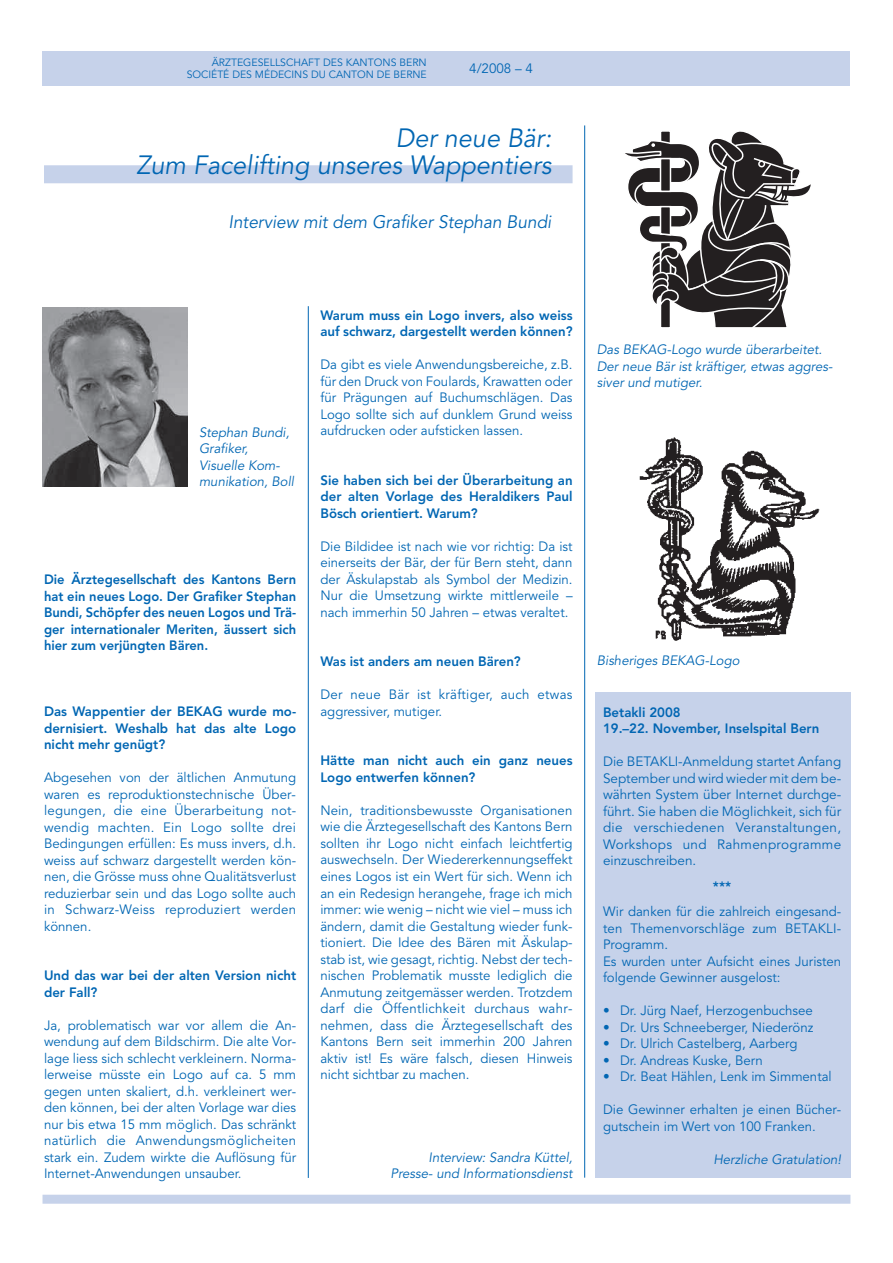
<style>
.page{position:relative;width:893px;height:1263px;background:#fff}
.page>*{position:absolute;margin:0;border:0;box-sizing:border-box;transform-origin:0 0}
.t1{font:italic 26.25px/27px "Avenir";color:#0166b3;text-align:right;scale:.96 1}
.t2{font:italic 18px "Avenir";color:#0166b3;scale:.96 1}
.t3{font:13.5px/16.5px "Avenir";color:#0166b3;text-align:justify}
.t4{font:800 13.5px/16.5px "Avenir";color:#0166b3}
.t5{font:italic 13.5px/16.5px "Avenir";color:#0166b3}
.t6{font:800 13.5px/16.5px "Avenir";color:#0166b3;text-align:justify;scale:.96 1}
.t7{font:13.5px/16.5px "Avenir";letter-spacing:.02em;color:#0166b3}
.t8{font:10.5px/12px "Avenir";color:#0166b3;text-align:right}
</style>
<div class="page">
<div style="left:43px;top:1195px;width:807px;height:9px;background:#c6d2ea"></div>
<div style="left:43px;top:51px;width:807px;height:34px;background:#c6d2ea"></div>
<hr style="left:308px;top:306px;width:1px;height:872px;background:#0166b3">
<hr style="left:584px;top:125px;width:1px;height:1053px;background:#0166b3">
<div style="left:44px;top:165px;width:529px;height:18px;background:#c6d2ea"></div>
<img style="left:43px;top:308px;width:144px;height:178px">
<svg style="left:625px;top:131px;width:186px;height:197px"></svg>
<img style="left:639px;top:437px;width:181px;height:204px">
<div style="left:595px;top:692px;width:255px;height:486px;background:#c6d2ea"></div>
<p class="t8" style="left:187px;top:57px;width:242px">ÄRZTEGESELLSCHAFT DES KANTONS BERN<br>SOCIÉTÉ DES MÉDECINS DU CANTON DE BERNE</p>
<p class="t3" style="left:469px;top:61px;width:65px">4/2008 – 4</p>
<h1 class="t1" style="left:137px;top:126px;width:434px">Der neue Bär:<br>Zum Facelifting unseres Wappentiers</h1>
<h2 class="t2" style="left:228px;top:214px;width:338px">Interview mit dem Grafiker Stephan Bundi</h2>
<p class="t5" style="left:199px;top:425px;width:97px">Stephan Bundi,<br>Grafiker,<br>Visuelle Kom&shy;munikation, Boll</p>
<p class="t6" style="left:44px;top:572px;width:264px">Die Ärztegesellschaft des Kantons Bern hat ein neues Logo. Der Grafiker Stephan Bundi, Schöpfer des neuen Logos und Trä&shy;ger internationaler Meriten, äussert sich hier zum verjüngten Bären.</p>
<p class="t4" style="left:44px;top:704px;width:254px;text-align:justify">Das Wappentier der BEKAG wurde mo&shy;dernisiert. Weshalb hat das alte Logo nicht mehr genügt?</p>
<p class="t3" style="left:44px;top:770px;width:254px">Abgesehen von der ältlichen Anmutung waren es reproduktionstechnische Über&shy;legungen, die eine Überarbeitung not&shy;wendig machten. Ein Logo sollte drei Bedingungen erfüllen: Es muss invers, d.h. weiss auf schwarz dargestellt werden kön&shy;nen, die Grösse muss ohne Qualitätsverlust reduzierbar sein und das Logo sollte auch in Schwarz-Weiss reproduziert werden können.</p>
<p class="t4" style="left:44px;top:968px;width:254px">Und das war bei der alten Version nicht der Fall?</p>
<p class="t3" style="left:44px;top:1018px;width:254px">Ja, problematisch war vor allem die An&shy;wendung auf dem Bildschirm. Die alte Vor&shy;lage liess sich schlecht verkleinern. Norma&shy;lerweise müsste ein Logo auf ca. 5 mm gegen unten skaliert, d.h. verkleinert wer&shy;den können, bei der alten Vorlage war dies nur bis etwa 15 mm möglich. Das schränkt natürlich die Anwendungsmöglicheiten stark ein. Zudem wirkte die Auflösung für Internet-Anwendungen unsauber.</p>
<p class="t4" style="left:320px;top:308px;width:254px">Warum muss ein Logo invers, also weiss auf schwarz, dargestellt werden können?</p>
<p class="t3" style="left:320px;top:358px;width:254px">Da gibt es viele Anwendungsbereiche, z.B. für den Druck von Foulards, Krawatten oder für Prägungen auf Buchumschlägen. Das Logo sollte sich auf dunklem Grund weiss aufdrucken oder aufsticken lassen.</p>
<p class="t4" style="left:320px;top:473px;width:254px;text-align:justify">Sie haben sich bei der Überarbeitung an der alten Vorlage des Heraldikers Paul Bösch orientiert. Warum?</p>
<p class="t3" style="left:320px;top:539px;width:254px">Die Bildidee ist nach wie vor richtig: Da ist einerseits der Bär, der für Bern steht, dann der Äskulapstab als Symbol der Medizin.<br>Nur die Umsetzung wirkte mittlerweile – nach immerhin 50 Jahren – etwas veraltet.</p>
<p class="t4" style="left:320px;top:655px;width:202px">Was ist anders am neuen Bären?</p>
<p class="t7" style="left:320px;top:688px;width:254px">Der neue Bär ist kräftiger, auch etwas aggressiver, mutiger.</p>
<p class="t4" style="left:320px;top:754px;width:254px">Hätte man nicht auch ein ganz neues<br>Logo entwerfen können?</p>
<p class="t3" style="left:320px;top:803px;width:254px">Nein, traditionsbewusste Organisationen wie die Ärztegesellschaft des Kantons Bern sollten ihr Logo nicht einfach leichtfertig auswechseln. Der Wiedererkennungseffekt eines Logos ist ein Wert für sich. Wenn ich an ein Redesign herangehe, frage ich mich immer: wie wenig – nicht wie viel – muss ich ändern, damit die Gestaltung wieder funk&shy;tioniert. Die Idee des Bären mit Äskulap&shy;stab ist, wie gesagt, richtig. Nebst der tech&shy;nischen Problematik musste lediglich die Anmutung zeitgemässer werden. Trotzdem darf die Öffentlichkeit durchaus wahr&shy;nehmen, dass die Ärztegesellschaft des Kantons Bern seit immerhin 200 Jahren aktiv ist! Es wäre falsch, diesen Hinweis nicht sichtbar zu machen.</p>
<p class="t5" style="left:391px;top:1150px;width:184px;text-align:right">Interview: Sandra Küttel,<br>Presse- und Informationsdienst</p>
<p class="t5" style="left:597px;top:342px;width:237px">Das BEKAG-Logo wurde überarbeitet.<br>Der neue Bär ist kräftiger, etwas aggres&shy;siver und mutiger.</p>
<p class="t5" style="left:597px;top:653px;width:144px">Bisheriges BEKAG-Logo</p>
<p class="t4" style="left:603px;top:705px;width:218px">Betakli 2008<br>19.–22. November, Inselspital Bern</p>
<p class="t3" style="left:603px;top:754px;width:240px">Die BETAKLI-Anmeldung startet Anfang September und wird wieder mit dem be&shy;währten System über Internet durchge&shy;führt. Sie haben die Möglichkeit, sich für die verschiedenen Veranstaltungen, Workshops und Rahmenprogramme einzuschreiben.</p>
<p class="t4" style="left:713px;top:879px;width:20px">***</p>
<p class="t3" style="left:603px;top:904px;width:240px;text-align:left">Wir danken für die zahlreich eingesand&shy;ten Themenvorschläge zum BETAKLI-<br>Programm.<br>Es wurden unter Aufsicht eines Juristen folgende Gewinner ausgelost:</p>
<p class="t3" style="left:603px;top:1003px;width:211px">• Dr. Jürg Naef, Herzogenbuchsee</p>
<p class="t3" style="left:603px;top:1020px;width:212px">• Dr. Urs Schneeberger, Niederönz</p>
<p class="t3" style="left:603px;top:1036px;width:196px">• Dr. Ulrich Castelberg, Aarberg</p>
<p class="t3" style="left:603px;top:1053px;width:161px">• Dr. Andreas Kuske, Bern</p>
<p class="t3" style="left:603px;top:1069px;width:230px">• Dr. Beat Hählen, Lenk im Simmental</p>
<p class="t3" style="left:603px;top:1102px;width:240px">Die Gewinner erhalten je einen Bücher&shy;gutschein im Wert von 100 Franken.</p>
<p class="t5" style="left:713px;top:1152px;width:129px">Herzliche Gratulation!</p>
</div>
